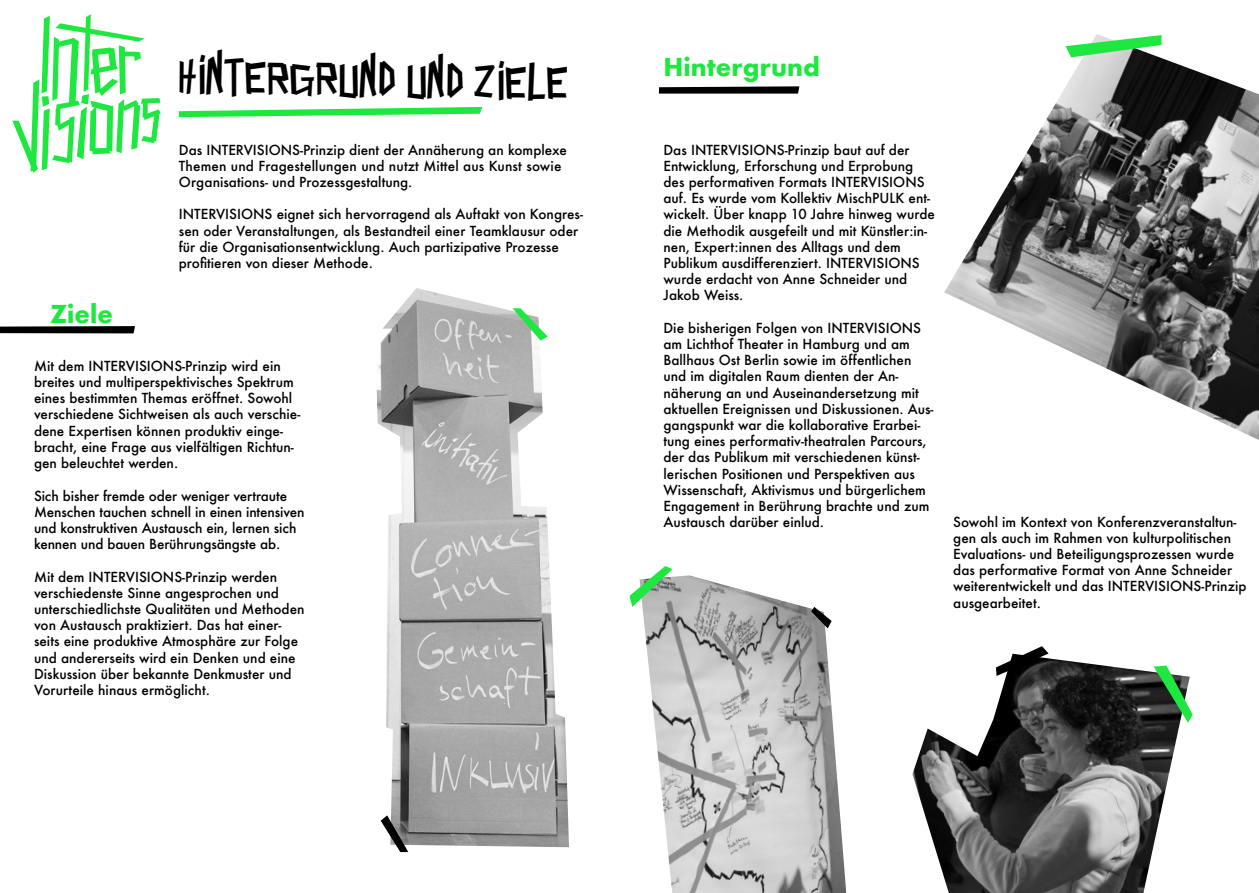
<style>
.page{position:relative;width:1259px;height:893px;background:#fff}
.page>*{position:absolute;margin:0;border:0;box-sizing:border-box;transform-origin:0 0}
.t1{font:45px "Intervisions 5 Sans";color:#000}
.t2{font:700 24px "Futura";color:#1ee740}
.t3{font:500 13.5px/16.2px "Futura";color:#000}
</style>
<div class="page">
<svg style="left:0;top:326px;width:135px;height:7px"></svg>
<svg style="left:659px;top:86px;width:140px;height:8px"></svg>
<img style="left:642px;top:575px;width:538px;height:318px">
<img style="left:376px;top:288px;width:193px;height:559px">
<img style="left:944px;top:34px;width:315px;height:406px">
<svg style="left:512px;top:308px;width:35px;height:33px"></svg>
<svg style="left:381px;top:815px;width:27px;height:37px"></svg>
<svg style="left:811px;top:607px;width:20px;height:21px"></svg>
<svg style="left:1153px;top:666px;width:39px;height:57px"></svg>
<svg style="left:629px;top:566px;width:43px;height:41px"></svg>
<svg style="left:996px;top:646px;width:52px;height:30px"></svg>
<svg style="left:179px;top:107px;width:303px;height:10px"></svg>
<svg style="left:12px;top:14px;width:149px;height:159px"></svg>
<svg style="left:1065px;top:35px;width:96px;height:22px"></svg>
<h1 class="t1" style="left:180px;top:49px;width:391px;rotate:1deg">HINTERGRUND UND ZIELE</h1>
<h2 class="t2" style="left:50px;top:296px;width:64px">Ziele</h2>
<p class="t3" style="left:179px;top:141px;width:389px">Das INTERVISIONS-Prinzip dient der Annäherung an komplexe<br>Themen und Fragestellungen und nutzt Mittel aus Kunst sowie<br>Organisations- und Prozessgestaltung.</p>
<p class="t3" style="left:179px;top:206px;width:405px">INTERVISIONS eignet sich hervorragend als Auftakt von Kongres&shy;sen oder Veranstaltungen, als Bestandteil einer Teamklausur oder für die Organisationsentwicklung. Auch partizipative Prozesse profitieren von dieser Methode.</p>
<p class="t3" style="left:34px;top:358px;width:268px">Mit dem INTERVISIONS-Prinzip wird ein breites und multiperspektivisches Spektrum eines bestimmten Themas eröffnet. Sowohl verschiedene Sichtweisen als auch verschie&shy;dene Expertisen können produktiv einge&shy;bracht, eine Frage aus vielfältigen Richtun&shy;gen beleuchtet werden.</p>
<p class="t3" style="left:34px;top:487px;width:272px">Sich bisher fremde oder weniger vertraute Menschen tauchen schnell in einen intensiven und konstruktiven Austausch ein, lernen sich kennen und bauen Berührungsängste ab.</p>
<p class="t3" style="left:34px;top:568px;width:272px">Mit dem INTERVISIONS-Prinzip werden verschiedenste Sinne angesprochen und unterschiedlichste Qualitäten und Methoden von Austausch praktiziert. Das hat einer&shy;seits eine produktive Atmosphäre zur Folge und andererseits wird ein Denken und eine Diskussion über bekannte Denkmuster und Vorurteile hinaus ermöglicht.</p>
<h2 class="t2" style="left:663px;top:50px;width:158px">Hintergrund</h2>
<p class="t3" style="left:663px;top:141px;width:273px">Das INTERVISIONS-Prinzip baut auf der Entwicklung, Erforschung und Erprobung des performativen Formats INTERVISIONS auf. Es wurde vom Kollektiv MischPULK ent&shy;wickelt. Über knapp 10 Jahre hinweg wurde die Methodik ausgefeilt und mit Künstler:in&shy;nen, Expert:innen des Alltags und dem Publikum ausdifferenziert. INTERVISIONS wurde erdacht von Anne Schneider und Jakob Weiss.</p>
<p class="t3" style="left:663px;top:320px;width:271px">Die bisherigen Folgen von INTERVISIONS am Lichthof Theater in Hamburg und am Ballhaus Ost Berlin sowie im öffentlichen und im digitalen Raum dienten der An&shy;näherung an und Auseinandersetzung mit aktuellen Ereignissen und Diskussionen. Aus&shy;gangspunkt war die kollaborative Erarbei&shy;tung eines performativ-theatralen Parcours, der das Publikum mit verschiedenen künst&shy;lerischen Positionen und Perspektiven aus Wissenschaft, Aktivismus und bürgerlichem Engagement in Berührung brachte und zum Austausch darüber einlud.</p>
<p class="t3" style="left:953px;top:513px;width:295px">Sowohl im Kontext von Konferenzveranstaltun&shy;gen als auch im Rahmen von kulturpolitischen Evaluations- und Beteiligungsprozessen wurde das performative Format von Anne Schneider weiterentwickelt und das INTERVISIONS-Prinzip ausgearbeitet.</p>
</div>
